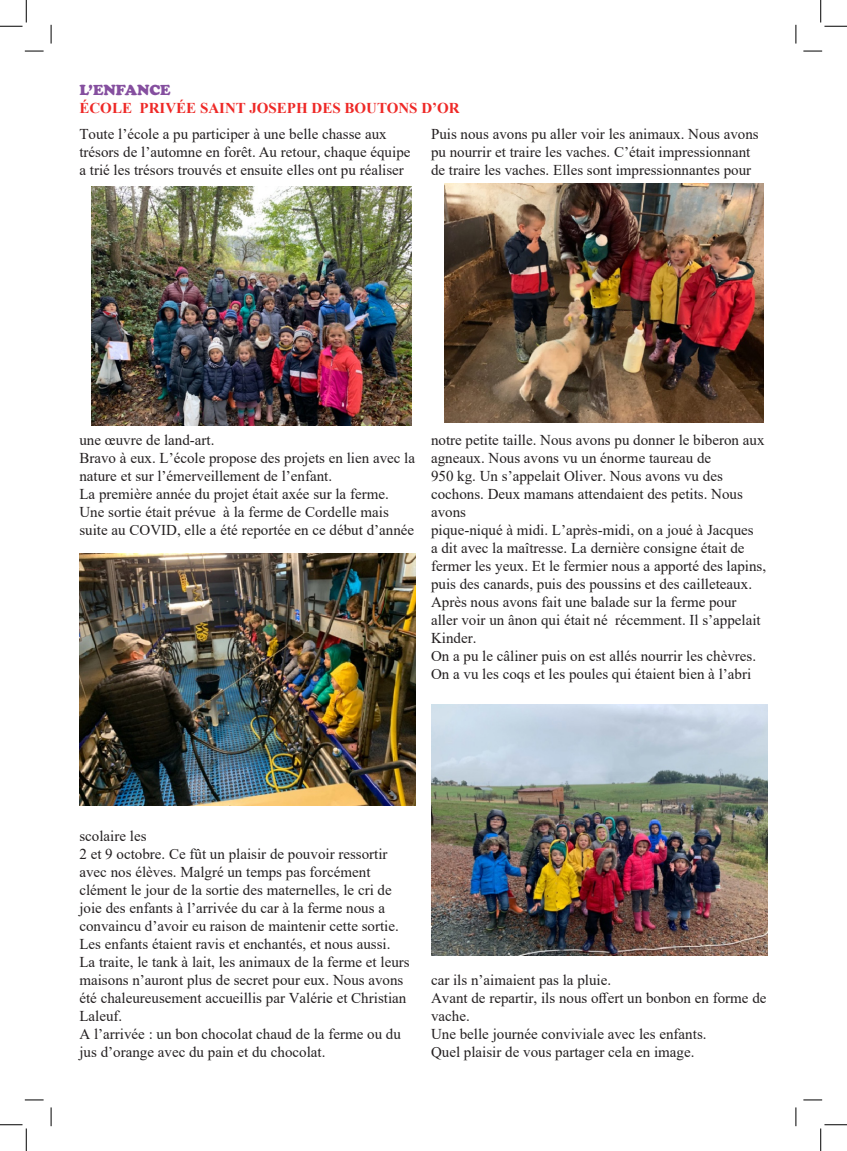
<style>
.page{position:relative;width:847px;height:1151px;background:#fff}
.page>*{position:absolute;margin:0;border:0;box-sizing:border-box;transform-origin:0 0}
.t1{font:15px/18px "Times New Roman";color:#231f20}
.t2{font:700 15px "Times New Roman";color:#ee2927}
.t3{font:900 15px "Cooper";color:#854f9f}
</style>
<div class="page">
<img style="left:431px;top:704px;width:336px;height:252px">
<img style="left:91px;top:187px;width:320px;height:239px">
<img style="left:444px;top:183px;width:319px;height:239px">
<img style="left:79px;top:553px;width:337px;height:252px">
<svg style="left:25px;top:50px;width:19px;height:2px"></svg>
<svg style="left:803px;top:50px;width:18px;height:2px"></svg>
<svg style="left:25px;top:1099px;width:19px;height:2px"></svg>
<svg style="left:803px;top:1099px;width:18px;height:2px"></svg>
<svg style="left:50px;top:25px;width:2px;height:19px"></svg>
<svg style="left:50px;top:1107px;width:2px;height:19px"></svg>
<svg style="left:795px;top:25px;width:1px;height:19px"></svg>
<svg style="left:795px;top:1107px;width:1px;height:19px"></svg>
<svg style="left:0;top:0;width:27px;height:27px"></svg>
<svg style="left:0;top:1124px;width:27px;height:27px"></svg>
<svg style="left:820px;top:0;width:26px;height:27px"></svg>
<svg style="left:820px;top:1124px;width:26px;height:27px"></svg>
<p class="t3" style="left:79px;top:81px;width:93px">L’ENFANCE</p>
<p class="t2" style="left:79px;top:97px;width:381px">ÉCOLE PRIVÉE SAINT JOSEPH DES BOUTONS D’OR</p>
<p class="t1" style="left:79px;top:125px;width:332px">Toute l’école a pu participer à une belle chasse aux trésors de l’automne en forêt. Au retour, chaque équipe a trié les trésors trouvés et ensuite elles ont pu réaliser</p>
<p class="t1" style="left:431px;top:125px;width:329px">Puis nous avons pu aller voir les animaux. Nous avons pu nourrir et traire les vaches. C’était impressionnant de traire les vaches. Elles sont impressionnantes pour</p>
<p class="t1" style="left:79px;top:431px;width:136px">une œuvre de land-art.</p>
<p class="t1" style="left:79px;top:449px;width:337px">Bravo à eux. L’école propose des projets en lien avec la nature et sur l’émerveillement de l’enfant.</p>
<p class="t1" style="left:79px;top:485px;width:336px">La première année du projet était axée sur la ferme.<br>Une sortie était prévue à la ferme de Cordelle mais suite au COVID, elle a été reportée en ce début d’année</p>
<p class="t1" style="left:431px;top:431px;width:336px">notre petite taille. Nous avons pu donner le biberon aux agneaux. Nous avons vu un énorme taureau de<br>950 kg. Un s’appelait Oliver. Nous avons vu des cochons. Deux mamans attendaient des petits. Nous avons<br>pique-niqué à midi. L’après-midi, on a joué à Jacques<br>a dit avec la maîtresse. La dernière consigne était de fermer les yeux. Et le fermier nous a apporté des lapins, puis des canards, puis des poussins et des cailleteaux.<br>Après nous avons fait une balade sur la ferme pour aller voir un ânon qui était né récemment. Il s’appelait Kinder.<br>On a pu le câliner puis on est allés nourrir les chèvres.<br>On a vu les coqs et les poules qui étaient bien à l’abri</p>
<p class="t1" style="left:79px;top:827px;width:321px">scolaire les<br>2 et 9 octobre. Ce fût un plaisir de pouvoir ressortir avec nos élèves. Malgré un temps pas forcément clément le jour de la sortie des maternelles, le cri de joie des enfants à l’arrivée du car à la ferme nous a convaincu d’avoir eu raison de maintenir cette sortie.<br>Les enfants étaient ravis et enchantés, et nous aussi.</p>
<p class="t1" style="left:79px;top:953px;width:331px">La traite, le tank à lait, les animaux de la ferme et leurs maisons n’auront plus de secret pour eux. Nous avons été chaleureusement accueillis par Valérie et Christian Laleuf.</p>
<p class="t1" style="left:79px;top:1025px;width:323px">A l’arrivée : un bon chocolat chaud de la ferme ou du jus d’orange avec du pain et du chocolat.</p>
<p class="t1" style="left:431px;top:971px;width:181px">car ils n’aimaient pas la pluie.</p>
<p class="t1" style="left:431px;top:989px;width:337px">Avant de repartir, ils nous offert un bonbon en forme de vache.</p>
<p class="t1" style="left:431px;top:1025px;width:277px">Une belle journée conviviale avec les enfants.<br>Quel plaisir de vous partager cela en image.</p>
</div>
